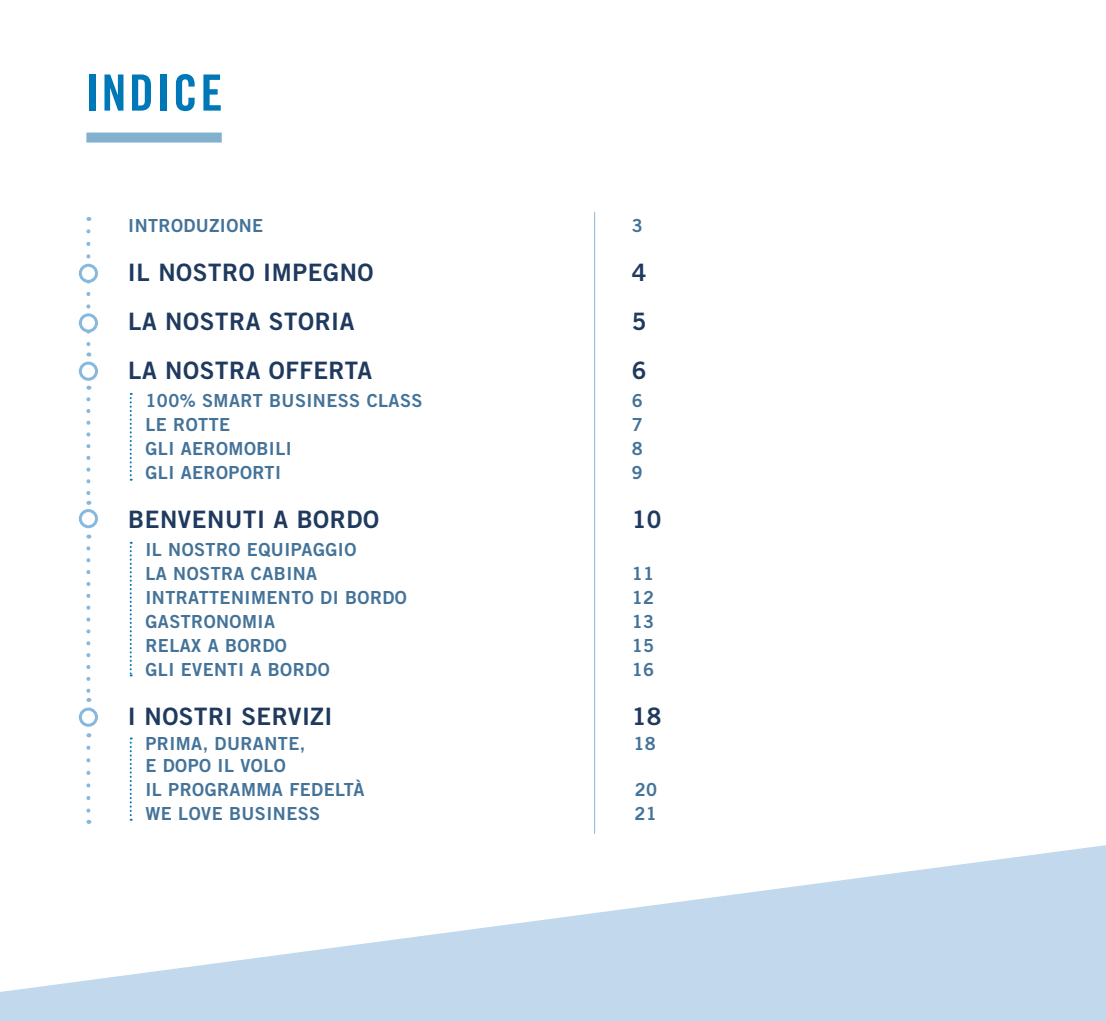
<style>
.page{position:relative;width:1106px;height:1021px;background:#fff}
.page>*{position:absolute;margin:0;border:0;box-sizing:border-box;transform-origin:0 0}
.t1{font:50px "Trade Gothic LT Pro Bd Cn 20";letter-spacing:.05em;color:#0078b8}
.t2{font:24px "Trade Gothic LT Std Bd 2";letter-spacing:.025em;color:#1f3a5e}
.t3{font:18px "Trade Gothic LT Std Bd 2";letter-spacing:.025em;color:#447399}
</style>
<div class="page">
<svg style="left:0;top:845px;width:1106px;height:175px;fill:#c1d8ed"></svg>
<svg style="left:86px;top:231px;width:4px;height:125px"></svg>
<div style="left:80px;top:265px;width:16px;height:16px;background:#fff;border-radius:50%"></div>
<div style="left:79px;top:264px;width:19px;height:19px;border:3px solid #87b8dd;border-radius:50%"></div>
<div style="left:79px;top:509px;width:19px;height:19px;border:3px solid #87b8dd;border-radius:50%"></div>
<div style="left:79px;top:707px;width:19px;height:19px;border:3px solid #87b8dd;border-radius:50%"></div>
<div style="left:80px;top:315px;width:16px;height:16px;background:#fff;border-radius:50%"></div>
<div style="left:79px;top:313px;width:19px;height:19px;border:3px solid #87b8dd;border-radius:50%"></div>
<div style="left:86px;top:132px;width:136px;height:10px;background:#82b1d0"></div>
<svg style="left:130px;top:393px;width:2px;height:87px"></svg>
<div style="left:79px;top:361px;width:19px;height:20px;border:3px solid #87b8dd;border-radius:50%"></div>
<svg style="left:86px;top:548px;width:4px;height:154px"></svg>
<svg style="left:86px;top:747px;width:4px;height:76px"></svg>
<svg style="left:86px;top:399px;width:4px;height:106px"></svg>
<hr style="left:594px;top:212px;width:1px;height:621px;background:#87b9dd">
<svg style="left:130px;top:542px;width:2px;height:134px"></svg>
<svg style="left:130px;top:737px;width:2px;height:83px"></svg>
<p class="t1" style="left:85px;top:62px;width:139px">INDICE</p>
<p class="t3" style="left:128px;top:215px;width:136px">INTRODUZIONE</p>
<p class="t3" style="left:632px;top:215px;width:12px">3</p>
<p class="t2" style="left:128px;top:258px;width:247px">IL NOSTRO IMPEGNO</p>
<p class="t2" style="left:632px;top:258px;width:16px">4</p>
<p class="t2" style="left:128px;top:307px;width:228px">LA NOSTRA STORIA</p>
<p class="t2" style="left:632px;top:307px;width:16px">5</p>
<p class="t2" style="left:128px;top:355px;width:245px">LA NOSTRA OFFERTA</p>
<p class="t2" style="left:632px;top:355px;width:16px">6</p>
<p class="t3" style="left:145px;top:389px;width:278px">100% SMART BUSINESS CLASS</p>
<p class="t3" style="left:632px;top:389px;width:12px">6</p>
<p class="t3" style="left:145px;top:413px;width:86px">LE ROTTE</p>
<p class="t3" style="left:632px;top:413px;width:12px">7</p>
<p class="t3" style="left:145px;top:437px;width:148px">GLI AEROMOBILI</p>
<p class="t3" style="left:632px;top:437px;width:12px">8</p>
<p class="t3" style="left:145px;top:461px;width:137px">GLI AEROPORTI</p>
<p class="t3" style="left:632px;top:461px;width:12px">9</p>
<p class="t2" style="left:128px;top:504px;width:252px">BENVENUTI A BORDO</p>
<p class="t2" style="left:632px;top:504px;width:31px">10</p>
<p class="t3" style="left:145px;top:538px;width:212px">IL NOSTRO EQUIPAGGIO</p>
<p class="t3" style="left:145px;top:562px;width:173px">LA NOSTRA CABINA</p>
<p class="t3" style="left:632px;top:562px;width:24px">11</p>
<p class="t3" style="left:145px;top:586px;width:263px">INTRATTENIMENTO DI BORDO</p>
<p class="t3" style="left:632px;top:586px;width:24px">12</p>
<p class="t3" style="left:145px;top:610px;width:131px">GASTRONOMIA</p>
<p class="t3" style="left:632px;top:610px;width:24px">13</p>
<p class="t3" style="left:145px;top:634px;width:143px">RELAX A BORDO</p>
<p class="t3" style="left:632px;top:634px;width:24px">15</p>
<p class="t3" style="left:145px;top:658px;width:186px">GLI EVENTI A BORDO</p>
<p class="t3" style="left:632px;top:658px;width:24px">16</p>
<p class="t2" style="left:128px;top:701px;width:206px">I NOSTRI SERVIZI</p>
<p class="t2" style="left:632px;top:701px;width:31px">18</p>
<p class="t3" style="left:145px;top:732px;width:161px">PRIMA, DURANTE,</p>
<p class="t3" style="left:633px;top:732px;width:24px">18</p>
<p class="t3" style="left:145px;top:754px;width:142px">E DOPO IL VOLO</p>
<p class="t3" style="left:145px;top:778px;width:220px">IL PROGRAMMA FEDELTÀ</p>
<p class="t3" style="left:635px;top:778px;width:24px">20</p>
<p class="t3" style="left:145px;top:802px;width:176px">WE LOVE BUSINESS</p>
<p class="t3" style="left:634px;top:802px;width:24px">21</p>
</div>
